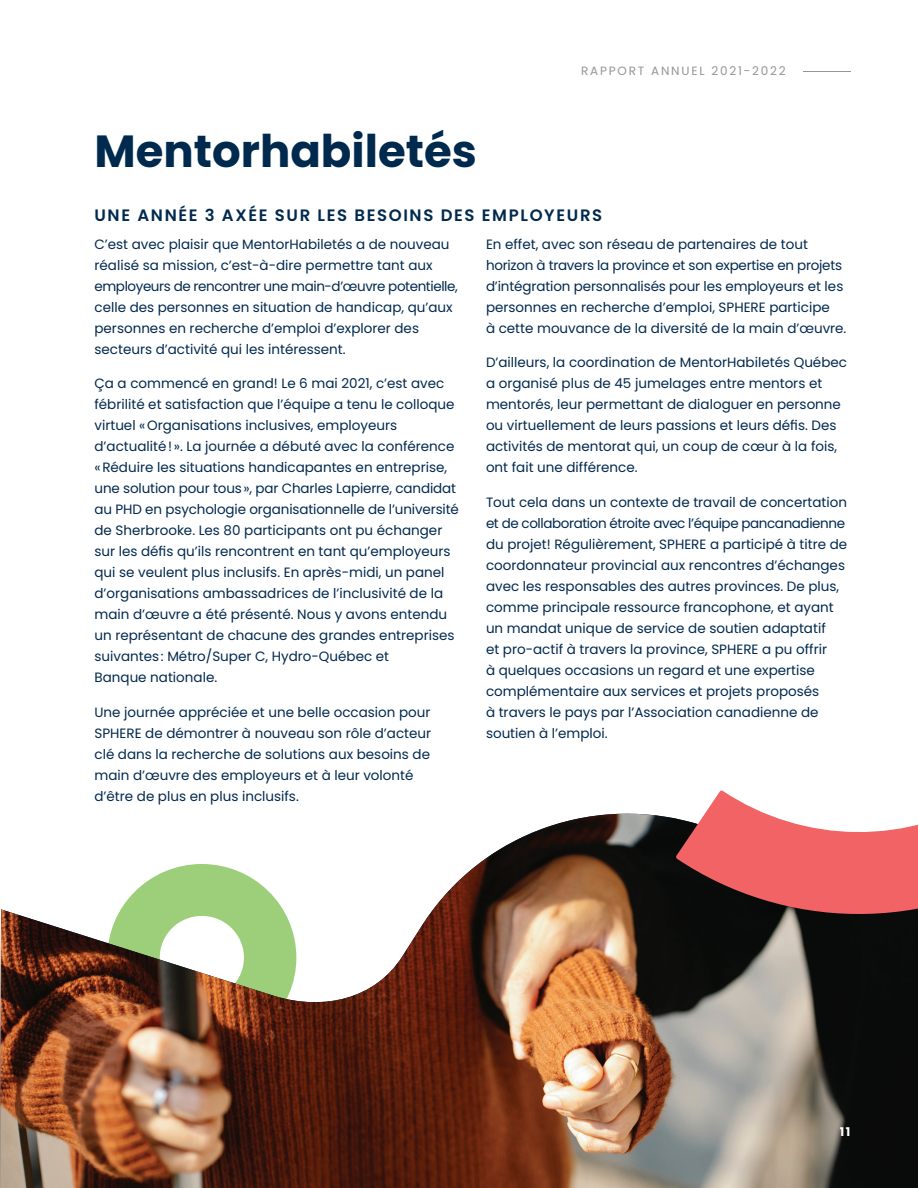
<style>
.page{position:relative;width:918px;height:1188px;background:#fff}
.page>*{position:absolute;margin:0;border:0;box-sizing:border-box;transform-origin:0 0}
.t1{font:700 45px "Poppins";color:#00294e}
.t2{font:600 16.5px "Poppins";letter-spacing:.1em;color:#00294e}
.t3{font:13.5px/21px "Poppins";color:#00294e}
.t4{font:12px "Poppins";letter-spacing:.15em;color:#939598}
.t5{font:700 12px "Poppins";color:#fff}
</style>
<div class="page">
<img style="left:0;top:814px;width:918px;height:374px">
<svg style="left:676px;top:790px;width:242px;height:145px"></svg>
<hr style="left:803px;top:71px;width:47px;height:1px;background:#939598">
<p class="t4" style="left:581px;top:63px;width:206px">RAPPORT ANNUEL 2021-2022</p>
<h1 class="t1" style="left:94px;top:125px;width:384px">Mentorhabiletés</h1>
<p class="t2" style="left:94px;top:205px;width:509px">UNE ANNÉE 3 AXÉE SUR LES BESOINS DES EMPLOYEURS</p>
<p class="t3" style="left:94px;top:233px;width:365px">C’est avec plaisir que MentorHabiletés a de nouveau réalisé sa mission, c’est-à-dire permettre tant aux employeurs de rencontrer une main-d’œuvre potentielle, celle des personnes en situation de handicap, qu’aux personnes en recherche d’emploi d’explorer des secteurs d’activité qui les intéressent.</p>
<p class="t3" style="left:94px;top:373px;width:366px">Ça a commencé en grand! Le 6 mai 2021, c’est avec fébrilité et satisfaction que l’équipe a tenu le colloque virtuel « Organisations inclusives, employeurs d’actualité ! ». La journée a débuté avec la conférence « Réduire les situations handicapantes en entreprise, une solution pour tous », par Charles Lapierre, candidat au PHD en psychologie organisationnelle de l’université de Sherbrooke. Les 80 participants ont pu échanger sur les défis qu’ils rencontrent en tant qu’employeurs qui se veulent plus inclusifs. En après-midi, un panel d’organisations ambassadrices de l’inclusivité de la main d’œuvre a été présenté. Nous y avons entendu un représentant de chacune des grandes entreprises suivantes : Métro/Super C, Hydro-Québec et<br>Banque nationale.</p>
<p class="t3" style="left:94px;top:702px;width:338px">Une journée appréciée et une belle occasion pour SPHERE de démontrer à nouveau son rôle d’acteur clé dans la recherche de solutions aux besoins de main d’œuvre des employeurs et à leur volonté d’être de plus en plus inclusifs.</p>
<p class="t3" style="left:486px;top:234px;width:362px">En effet, avec son réseau de partenaires de tout horizon à travers la province et son expertise en projets d’intégration personnalisés pour les employeurs et les personnes en recherche d’emploi, SPHERE participe<br>à cette mouvance de la diversité de la main d’œuvre.</p>
<p class="t3" style="left:486px;top:352px;width:363px">D’ailleurs, la coordination de MentorHabiletés Québec a organisé plus de 45 jumelages entre mentors et mentorés, leur permettant de dialoguer en personne ou virtuellement de leurs passions et leurs défis. Des activités de mentorat qui, un coup de cœur à la fois, ont fait une différence.</p>
<p class="t3" style="left:486px;top:492px;width:363px">Tout cela dans un contexte de travail de concertation et de collaboration étroite avec l’équipe pancanadienne du projet! Régulièrement, SPHERE a participé à titre de coordonnateur provincial aux rencontres d’échanges avec les responsables des autres provinces. De plus, comme principale ressource francophone, et ayant un mandat unique de service de soutien adaptatif<br>et pro-actif à travers la province, SPHERE a pu offrir<br>à quelques occasions un regard et une expertise complémentaire aux services et projets proposés<br>à travers le pays par l’Association canadienne de soutien à l’emploi.</p>
<p class="t5" style="left:840px;top:1125px;width:12px">11</p>
</div>
